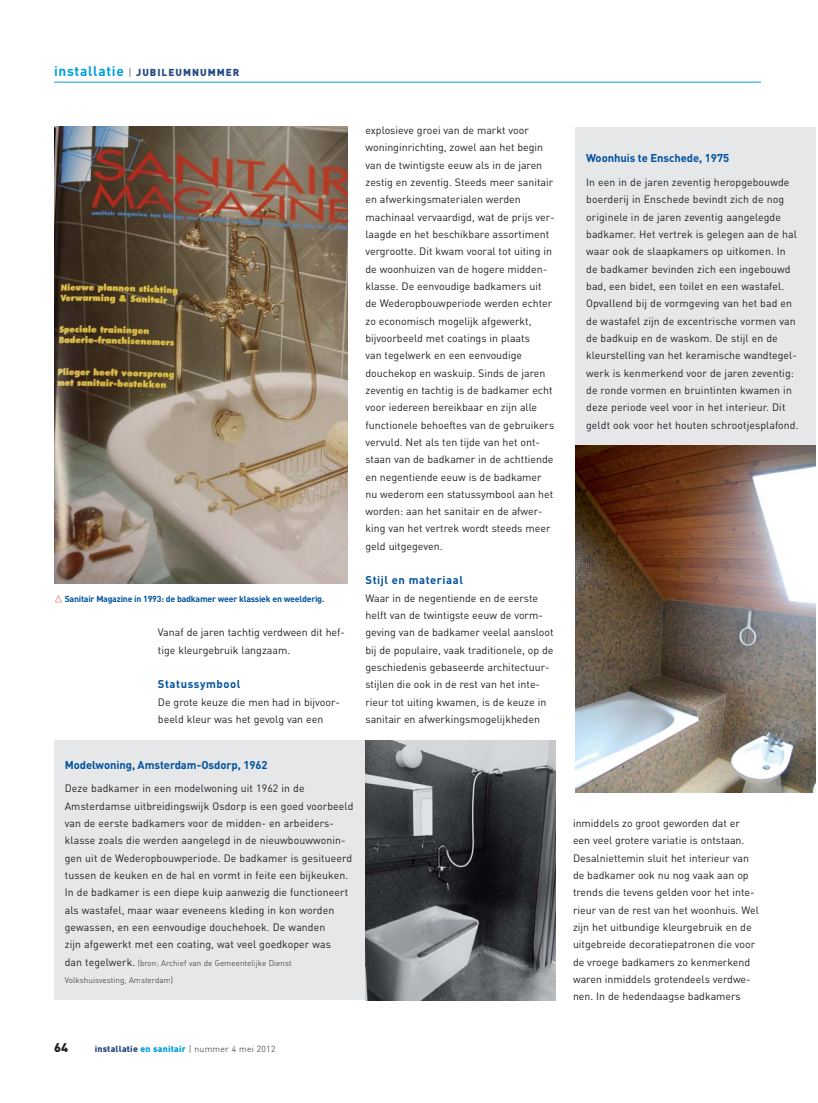
<style>
.page{position:relative;width:818px;height:1103px;background:#fff}
.page>*{position:absolute;margin:0;border:0;box-sizing:border-box;transform-origin:0 0}
.t1{font:900 12.5px "DIN";color:#231f20}
.t2{font:700 11.25px "DIN";letter-spacing:-.005em;color:#00529f}
.t3{font:700 11.25px "DIN";letter-spacing:.05em;color:#00529f}
.t4{font:10.62px/17.2px "DIN";color:#231f20}
.t5{font:900 10px "DIN";letter-spacing:.1em;color:#294b83}
.t6{font:700 8.75px "DIN";letter-spacing:-.025em;color:#00529f}
.t7{font:300 8.75px "DIN";letter-spacing:.025em;color:#231f20}
.t8{font:8.12px/17.4px "DIN Light Alternate";letter-spacing:.01em;color:#231f20}
.s1{font-weight:700;font-size:13.75px;color:#00a0dc}
.s2{font-weight:300;color:#231f20}
.s3{font-family:"DIN";font-size:10.62px}
.s4{font-weight:900;color:#294b83}
.s5{font-weight:900;color:#00a0dc}
</style>
<div class="page">
<hr style="left:54px;top:82px;width:707px;height:1px;background:#00a0dc">
<img style="left:54px;top:127px;width:294px;height:457px">
<div style="left:54px;top:740px;width:501px;height:260px;background:#e6e7e8"></div>
<div style="left:576px;top:127px;width:240px;height:665px;background:#e6e7e8"></div>
<img style="left:365px;top:740px;width:190px;height:260px">
<img style="left:576px;top:446px;width:240px;height:346px">
<p class="t5" style="left:54px;top:69px;width:187px"><span class="s1">installatie</span> <span class="s2">|</span> JUBILEUMNUMMER</p>
<p class="t6" style="left:65px;top:595px;width:261px">Sanitair Magazine in 1993: de badkamer weer klassiek en weelderig.</p>
<p class="t4" style="left:158px;top:625px;width:189px">Vanaf de jaren tachtig verdween dit hef&shy;tige kleurgebruik langzaam.</p>
<p class="t3" style="left:158px;top:680px;width:84px">Statussymbool</p>
<p class="t4" style="left:158px;top:694px;width:184px">De grote keuze die men had in bijvoor&shy;beeld kleur was het gevolg van een</p>
<p class="t4" style="left:365px;top:123px;width:191px">explosieve groei van de markt voor woninginrichting, zowel aan het begin van de twintigste eeuw als in de jaren zestig en zeventig. Steeds meer sanitair en afwerkingsmaterialen werden machinaal vervaardigd, wat de prijs ver&shy;laagde en het beschikbare assortiment vergrootte. Dit kwam vooral tot uiting in de woonhuizen van de hogere midden&shy;klasse. De eenvoudige badkamers uit de Wederopbouwperiode werden echter zo economisch mogelijk afgewerkt, bijvoorbeeld met coatings in plaats<br>van tegelwerk en een eenvoudige douchekop en waskuip. Sinds de jaren zeventig en tachtig is de badkamer echt voor iedereen bereikbaar en zijn alle functionele behoeftes van de gebruikers vervuld. Net als ten tijde van het ont&shy;staan van de badkamer in de achttiende en negentiende eeuw is de badkamer nu wederom een statussymbool aan het worden: aan het sanitair en de afwer&shy;king van het vertrek wordt steeds meer geld uitgegeven.</p>
<p class="t3" style="left:365px;top:576px;width:99px">Stijl en materiaal</p>
<p class="t4" style="left:365px;top:590px;width:190px">Waar in de negentiende en de eerste helft van de twintigste eeuw de vorm - geving van de badkamer veelal aansloot bij de populaire, vaak traditionele, op de geschiedenis gebaseerde architectuur&shy;stijlen die ook in de rest van het inte&shy;rieur tot uiting kwamen, is de keuze in sanitair en afwerkingsmogelijkheden</p>
<p class="t2" style="left:65px;top:760px;width:204px">Modelwoning, Amsterdam-Osdorp, 1962</p>
<p class="t4" style="left:65px;top:781px;width:290px">Deze badkamer in een modelwoning uit 1962 in de Amsterdamse uitbreidingswijk Osdorp is een goed voorbeeld van de eerste badkamers voor de midden- en arbeiders&shy;klasse zoals die werden aangelegd in de nieuwbouwwonin&shy;gen uit de Wederopbouwperiode. De badkamer is gesitueerd tussen de keuken en de hal en vormt in feite een bijkeuken.<br>In de badkamer is een diepe kuip aanwezig die functioneert als wastafel, maar waar eveneens kleding in kon worden gewassen, en een eenvoudige douchehoek. De wanden<br>zijn afgewerkt met een coating, wat veel goedkoper was</p>
<p class="t8" style="left:65px;top:954px;width:228px"><span class="s3">dan tegelwerk.</span> (bron: Archief van de Gemeentelijke Dienst<br>Volkshuisvesting, Amsterdam)</p>
<p class="t1" style="left:54px;top:1043px;width:15px">64</p>
<p class="t7" style="left:95px;top:1045px;width:182px"><span class="s4">installatie</span> <span class="s5">en sanitair</span> | nummer 4 mei 2012</p>
<p class="t2" style="left:586px;top:154px;width:145px">Woonhuis te Enschede, 1975</p>
<p class="t4" style="left:586px;top:175px;width:214px">In een in de jaren zeventig heropgebouwde boerderij in Enschede bevindt zich de nog originele in de jaren zeventig aangelegde badkamer. Het vertrek is gelegen aan de hal waar ook de slaapkamers op uitkomen. In de badkamer bevinden zich een ingebouwd bad, een bidet, een toilet en een wastafel.<br>Opvallend bij de vormgeving van het bad en de wastafel zijn de excentrische vormen van de badkuip en de waskom. De stijl en de kleurstelling van het keramische wandtegel&shy;werk is kenmerkend voor de jaren zeventig: de ronde vormen en bruintinten kwamen in deze periode veel voor in het interieur. Dit geldt ook voor het houten schrootjesplafond.</p>
<p class="t4" style="left:573px;top:815px;width:187px">inmiddels zo groot geworden dat er een veel grotere variatie is ontstaan.<br>Desalniettemin sluit het interieur van de badkamer ook nu nog vaak aan op trends die tevens gelden voor het inte&shy;rieur van de rest van het woonhuis. Wel zijn het uitbundige kleurgebruik en de uitgebreide decoratiepatronen die voor de vroege badkamers zo kenmerkend waren inmiddels grotendeels verdwe&shy;nen. In de hedendaagse badkamers</p>
</div>
